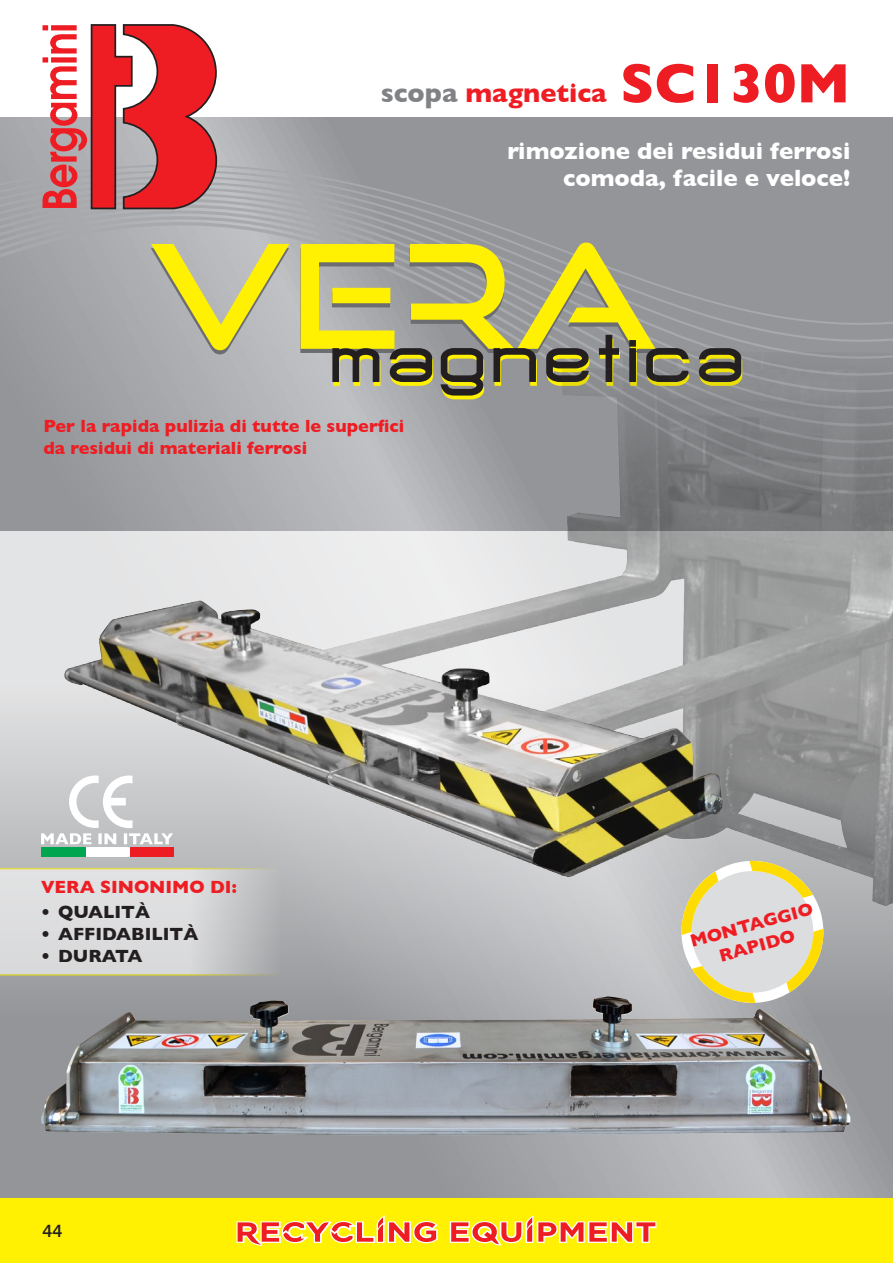
<style>
.page{position:relative;width:893px;height:1263px;background:#fff}
.page>*{position:absolute;margin:0;border:0;box-sizing:border-box;transform-origin:0 0}
.t1{font:700 27px "Gill Sans";color:#ee1d23}
.t2{font:700 24px "Gill Sans";color:#fff}
.t3{font:700 18px/21.6px "Gill Sans";color:#ee1d23;text-align:center}
.t4{font:700 18px "Gill Sans";color:#231f20}
.t5{font:500 18px "Swiss 721 BT";color:#231f20}
.s1{color:#808285}
.s2{font-size:56.25px}
</style>
<div class="page">
<svg style="left:0;top:1090px;width:893px;height:108px"></svg>
<svg style="left:0;top:117px;width:893px;height:233px;fill:#939598"></svg>
<div style="left:0;top:1198px;width:893px;height:65px;background:#fff101"></div>
<svg style="left:236px;top:1215px;width:421px;height:31px"></svg>
<svg style="left:43px;top:24px;width:175px;height:186px"></svg>
<img style="left:41px;top:1090px;width:809px;height:45px">
<svg style="left:151px;top:243px;width:504px;height:107px"></svg>
<svg style="left:332px;top:335px;width:410px;height:15px"></svg>
<img style="left:0;top:350px;width:893px;height:740px">
<p class="t1" style="left:381px;top:77px;width:471px"><span class="s1">scopa</span> magnetica <span class="s2">SC130M</span></p>
<p class="t2" style="left:507px;top:137px;width:344px">rimozione dei residui ferrosi</p>
<p class="t2" style="left:563px;top:164px;width:289px">comoda, facile e veloce!</p>
<p class="t3" style="left:44px;top:415px;width:362px">Per la rapida pulizia di tutte le superfici</p>
<p class="t3" style="left:44px;top:437px;width:265px">da residui di materiali ferrosi</p>
<p class="t3" style="left:41px;top:875px;width:197px">VERA SINONIMO DI:</p>
<p class="t4" style="left:41px;top:902px;width:111px">• QUALITÀ</p>
<p class="t4" style="left:41px;top:923px;width:159px">• AFFIDABILITÀ</p>
<p class="t4" style="left:41px;top:945px;width:103px">• DURATA</p>
<p class="t5" style="left:43px;top:1219px;width:22px">44</p>
<p class="t3" style="left:688px;top:930px;width:128px;rotate:-15deg">MONTAGGIO<br>RAPIDO</p>
</div>
